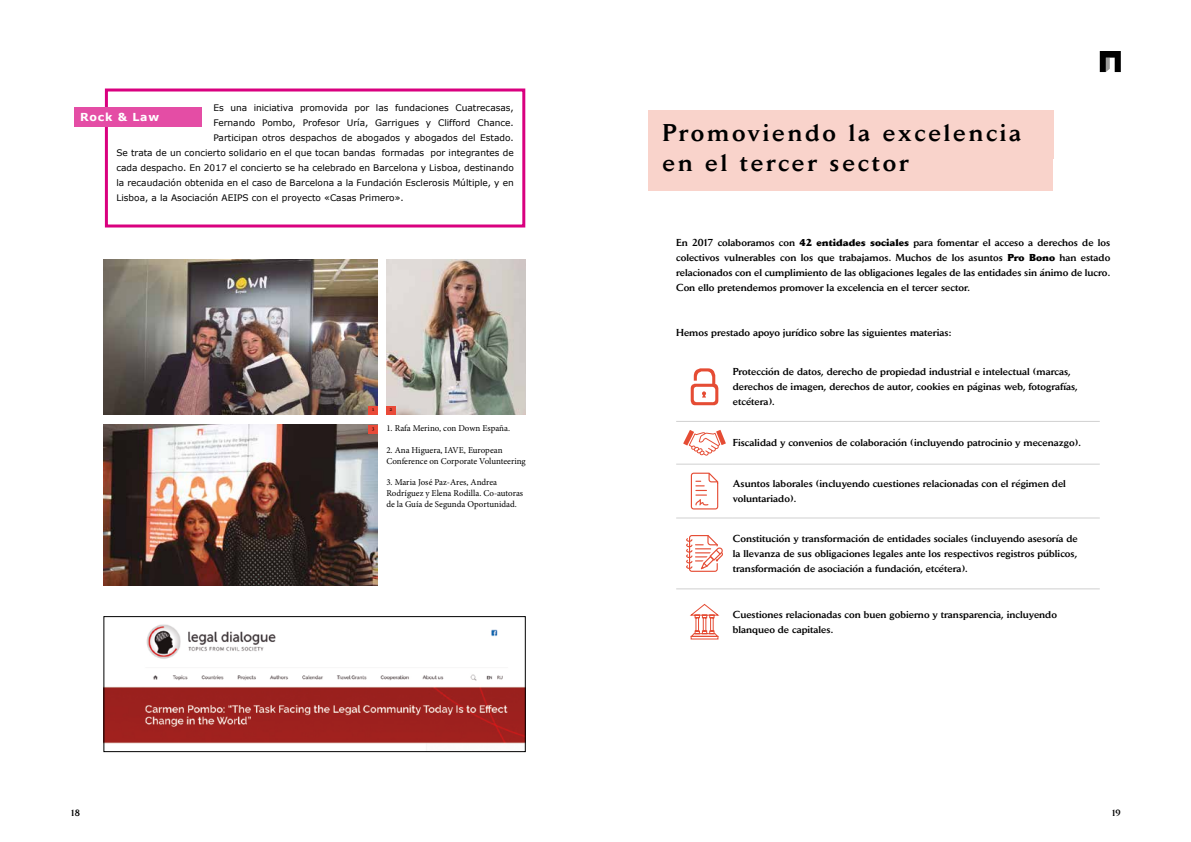
<style>
.page{position:relative;width:1191px;height:842px;background:#fff}
.page>*{position:absolute;margin:0;border:0;box-sizing:border-box;transform-origin:0 0}
.t1{font:500 24px/30px "Daily News BQ";letter-spacing:.12em;color:#000}
.t2{font:700 11px "Verdana";letter-spacing:.07em;color:#fff}
.t3{font:500 10px/15px "Daily News BQ";color:#000}
.t4{font:9px "Verdana";color:#000}
.t5{font:9px/10.8px "Minion Pro";color:#000}
.t6{font:500 9px "Daily News BQ";color:#000}
.t7{font:6px "Minion Pro";color:#000}
.s1{font-weight:800}
</style>
<div class="page">
<svg style="left:1099px;top:51px;width:21px;height:21px"></svg>
<div style="left:105px;top:89px;width:420px;height:138px;border:3px solid #d9007f"></div>
<div style="left:74px;top:107px;width:128px;height:19px;background:#e44da5"></div>
<hr style="left:676px;top:421px;width:57px;height:1px;background:#d0d0d0">
<hr style="left:733px;top:421px;width:366px;height:1px;background:#d0d0d0">
<hr style="left:676px;top:464px;width:57px;height:1px;background:#d0d0d0">
<hr style="left:733px;top:464px;width:366px;height:1px;background:#d0d0d0">
<hr style="left:676px;top:518px;width:57px;height:1px;background:#d0d0d0">
<hr style="left:733px;top:518px;width:366px;height:1px;background:#d0d0d0">
<hr style="left:676px;top:589px;width:57px;height:1px;background:#d0d0d0">
<hr style="left:733px;top:589px;width:366px;height:1px;background:#d0d0d0">
<svg style="left:690px;top:368px;width:28px;height:37px"></svg>
<svg style="left:683px;top:430px;width:43px;height:26px"></svg>
<svg style="left:691px;top:473px;width:27px;height:36px"></svg>
<svg style="left:686px;top:535px;width:37px;height:37px"></svg>
<svg style="left:690px;top:603px;width:30px;height:37px"></svg>
<div style="left:648px;top:111px;width:405px;height:48px;background:#f9d3cb"></div>
<div style="left:648px;top:142px;width:405px;height:49px;background:#f9d3cb"></div>
<img style="left:105px;top:624px;width:419px;height:120px">
<div style="left:103px;top:616px;width:423px;height:136px;border:1px solid #000"></div>
<img style="left:104px;top:260px;width:274px;height:154px">
<img style="left:386px;top:260px;width:139px;height:154px">
<img style="left:104px;top:425px;width:274px;height:160px">
<div style="left:368px;top:406px;width:10px;height:8px;background:#e94a38"></div>
<div style="left:368px;top:425px;width:10px;height:9px;background:#e94a38"></div>
<div style="left:386px;top:406px;width:10px;height:8px;background:#e94a38"></div>
<p class="t4" style="left:213px;top:102px;width:302px">Es una iniciativa promovida por las fundaciones Cuatrecasas,</p>
<p class="t4" style="left:213px;top:117px;width:302px">Fernando Pombo, Profesor Uría, Garrigues y Clifford Chance.</p>
<p class="t4" style="left:213px;top:132px;width:302px">Participan otros despachos de abogados y abogados del Estado.</p>
<p class="t4" style="left:116px;top:147px;width:399px">Se trata de un concierto solidario en el que tocan bandas formadas por integrantes de</p>
<p class="t4" style="left:116px;top:162px;width:399px">cada despacho. En 2017 el concierto se ha celebrado en Barcelona y Lisboa, destinando</p>
<p class="t4" style="left:116px;top:177px;width:399px">la recaudación obtenida en el caso de Barcelona a la Fundación Esclerosis Múltiple, y en</p>
<p class="t4" style="left:116px;top:192px;width:289px">Lisboa, a la Asociación AEIPS con el proyecto «Casas Primero».</p>
<p class="t2" style="left:80px;top:110px;width:81px">Rock &amp; Law</p>
<p class="t7" style="left:372px;top:405px;width:4px">1</p>
<p class="t7" style="left:372px;top:424px;width:4px">3</p>
<p class="t7" style="left:389px;top:405px;width:4px">2</p>
<p class="t5" style="left:386px;top:423px;width:125px">1. Rafa Merino, con Down España.</p>
<p class="t5" style="left:386px;top:445px;width:141px">2. Ana Higuera, IAVE, European<br>Conference on Corporate Volunteering</p>
<p class="t5" style="left:386px;top:477px;width:138px">3. Maria José Paz-Ares, Andrea<br>Rodríguez y Elena Rodilla. Co-autoras de la Guía de Segunda Oportunidad.</p>
<h1 class="t1" style="left:662px;top:118px;width:360px">Promoviendo la excelencia en el tercer sector</h1>
<p class="t3" style="left:676px;top:235px;width:435px;text-align:justify">En 2017 colaboramos con <span class="s1">42 entidades sociales</span> para fomentar el acceso a derechos de los colectivos vulnerables con los que trabajamos. Muchos de los asuntos <span class="s1">Pro Bono</span> han estado relacionados con el cumplimiento de las obligaciones legales de las entidades sin ánimo de lucro.<br>Con ello pretendemos promover la excelencia en el tercer sector.</p>
<p class="t3" style="left:676px;top:325px;width:277px">Hemos prestado apoyo jurídico sobre las siguientes materias:</p>
<p class="t3" style="left:733px;top:364px;width:346px">Protección de datos, derecho de propiedad industrial e intelectual (marcas, derechos de imagen, derechos de autor, cookies en páginas web, fotografías, etcétera).</p>
<p class="t3" style="left:733px;top:435px;width:349px">Fiscalidad y convenios de colaboración (incluyendo patrocinio y mecenazgo).</p>
<p class="t3" style="left:733px;top:476px;width:334px">Asuntos laborales (incluyendo cuestiones relacionadas con el régimen del voluntariado).</p>
<p class="t3" style="left:733px;top:531px;width:346px;text-align:justify">Constitución y transformación de entidades sociales (incluyendo asesoría de la llevanza de sus obligaciones legales ante los respectivos registros públicos, transformación de asociación a fundación, etcétera).</p>
<p class="t3" style="left:733px;top:607px;width:325px">Cuestiones relacionadas con buen gobierno y transparencia, incluyendo blanqueo de capitales.</p>
<p class="t6" style="left:70px;top:807px;width:11px">18</p>
<p class="t6" style="left:1111px;top:807px;width:11px">19</p>
</div>
